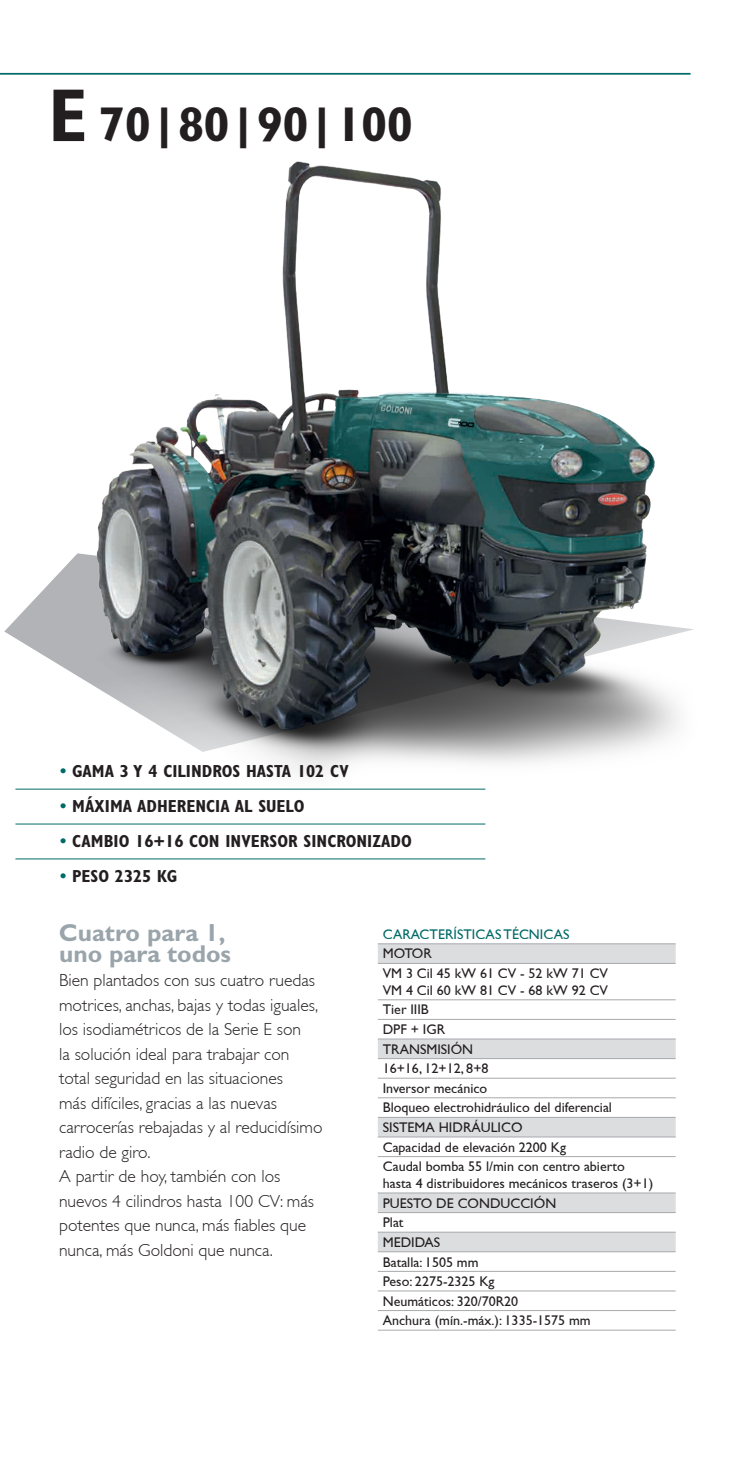
<style>
.page{position:relative;width:730px;height:1465px;background:#fff}
.page>*{position:absolute;margin:0;border:0;box-sizing:border-box;transform-origin:0 0}
.t1{font:700 condensed 49px "Gill Sans MT Pro";color:#231f20}
.t2{font:700 24.5px/21px "Gill Sans MT Pro";color:#99a4ab}
.t3{font:300 17.5px/24.5px "Gill Sans";color:#231f20}
.t4{font:700 condensed 17.5px "Gill Sans MT Pro";color:#231f20}
.t5{font:14px/19.6px "Gill Sans";color:#231f20}
.t6{font:14px "Gill Sans";color:#006a67}
.s1{font-size:75.25px}
.s2{color:#006a67}
</style>
<div class="page">
<svg style="left:4px;top:592px;width:37px;height:62px"></svg>
<hr style="left:0;top:73px;width:690px;height:2px;background:#006a67">
<img style="left:41px;top:161px;width:653px;height:629px">
<svg style="left:378px;top:944px;width:297px;height:307px"></svg>
<hr style="left:378px;top:943px;width:297px;height:1px;background:#a8a9ad">
<hr style="left:378px;top:963px;width:297px;height:1px;background:#a8a9ad">
<hr style="left:378px;top:999px;width:297px;height:1px;background:#a8a9ad">
<hr style="left:378px;top:1019px;width:297px;height:1px;background:#a8a9ad">
<hr style="left:378px;top:1039px;width:297px;height:1px;background:#a8a9ad">
<hr style="left:378px;top:1058px;width:297px;height:1px;background:#a8a9ad">
<hr style="left:378px;top:1078px;width:297px;height:1px;background:#a8a9ad">
<hr style="left:378px;top:1097px;width:297px;height:1px;background:#a8a9ad">
<hr style="left:378px;top:1117px;width:297px;height:1px;background:#a8a9ad">
<hr style="left:378px;top:1137px;width:297px;height:1px;background:#a8a9ad">
<hr style="left:378px;top:1156px;width:297px;height:1px;background:#a8a9ad">
<hr style="left:378px;top:1193px;width:297px;height:1px;background:#a8a9ad">
<hr style="left:378px;top:1212px;width:297px;height:1px;background:#a8a9ad">
<hr style="left:378px;top:1232px;width:297px;height:1px;background:#a8a9ad">
<hr style="left:378px;top:1251px;width:297px;height:1px;background:#a8a9ad">
<hr style="left:378px;top:1271px;width:297px;height:1px;background:#a8a9ad">
<hr style="left:378px;top:1291px;width:297px;height:1px;background:#a8a9ad">
<hr style="left:378px;top:1310px;width:297px;height:1px;background:#a8a9ad">
<hr style="left:378px;top:1330px;width:297px;height:1px;background:#a8a9ad">
<hr style="left:15px;top:789px;width:470px;height:1px;background:#006a67">
<hr style="left:15px;top:859px;width:470px;height:1px;background:#006a67">
<hr style="left:15px;top:824px;width:470px;height:1px;background:#006a67">
<h1 class="t1" style="left:49px;top:95px;width:365px"><span class="s1">E</span> 70|80|90|100</h1>
<p class="t4" style="left:60px;top:761px;width:290px"><span class="s2">•</span> GAMA 3 Y 4 CILINDROS HASTA 102 CV</p>
<p class="t4" style="left:60px;top:796px;width:246px"><span class="s2">•</span> MÁXIMA ADHERENCIA AL SUELO</p>
<p class="t4" style="left:60px;top:831px;width:353px"><span class="s2">•</span> CAMBIO 16+16 CON INVERSOR SINCRONIZADO</p>
<p class="t4" style="left:60px;top:866px;width:118px"><span class="s2">•</span> PESO 2325 KG</p>
<h2 class="t2" style="left:59px;top:922px;width:173px">Cuatro para 1, uno para todos</h2>
<p class="t3" style="left:59px;top:968px;width:265px">Bien plantados con sus cuatro ruedas motrices, anchas, bajas y todas iguales, los isodiamétricos de la Serie E son<br>la solución ideal para trabajar con total seguridad en las situaciones<br>más difíciles, gracias a las nuevas carrocerías rebajadas y al reducidísimo radio de giro.<br>A partir de hoy, también con los nuevos 4 cilindros hasta 100 CV: más potentes que nunca, más fiables que nunca, más Goldoni que nunca.</p>
<p class="t6" style="left:383px;top:926px;width:188px">CARACTERÍSTICAS TÉCNICAS</p>
<p class="t5" style="left:383px;top:944px;width:227px">MOTOR<br>VM 3 Cil 45 kW 61 CV - 52 kW 71 CV</p>
<p class="t5" style="left:383px;top:980px;width:244px">VM 4 Cil 60 kW 81 CV - 68 kW 92 CV<br>Tier IIIB<br>DPF + IGR<br>TRANSMISIÓN<br>16+16, 12+12, 8+8<br>Inversor mecánico<br>Bloqueo electrohidráulico del diferencial<br>SISTEMA HIDRÁULICO<br>Capacidad de elevación 2200 Kg<br>Caudal bomba 55 l/min con centro abierto</p>
<p class="t5" style="left:383px;top:1173px;width:272px">hasta 4 distribuidores mecánicos traseros (3+1)<br>PUESTO DE CONDUCCIÓN<br>Plat<br>MEDIDAS<br>Batalla: 1505 mm<br>Peso: 2275-2325 Kg<br>Neumáticos: 320/70R20<br>Anchura (mín.-máx.): 1335-1575 mm</p>
</div>
